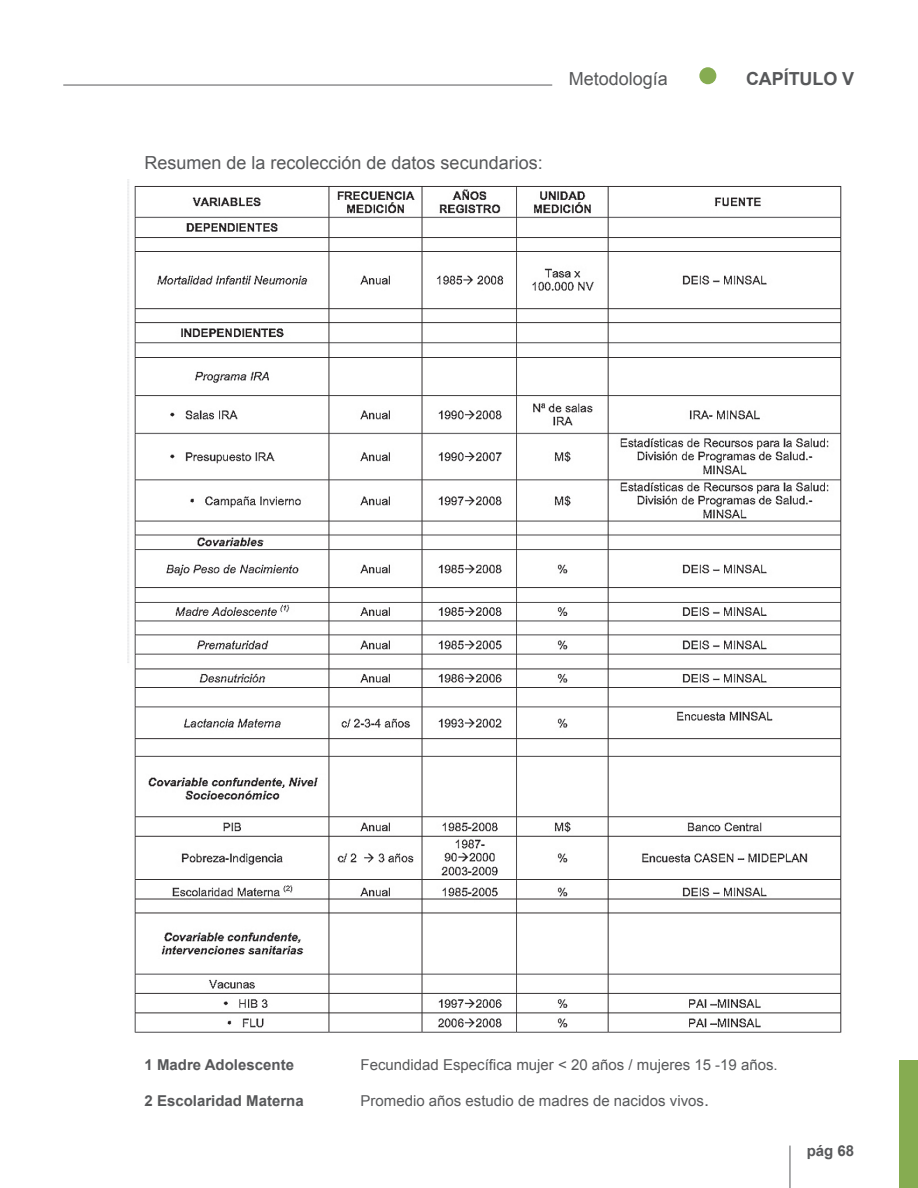
<style>
.page{position:relative;width:918px;height:1188px;background:#fff}
.page>*{position:absolute;margin:0;border:0;box-sizing:border-box;transform-origin:0 0}
.t1{font:18px "Arial";color:#57585a}
.t2{font:700 18px "Arial";letter-spacing:-.005em;color:#57585a}
.t3{font:15px "Arial";color:#57585a}
.t4{font:700 15px "Arial";color:#57585a}
.s1{font-size:18px}
</style>
<div class="page">
<div style="left:900px;top:1060px;width:18px;height:128px;background:#86ac51"></div>
<div style="left:699px;top:67px;width:17px;height:17px;background:#86ac51;border-radius:50%"></div>
<hr style="left:63px;top:85px;width:489px;height:1px;background:#57585a">
<hr style="left:790px;top:1146px;width:1px;height:42px;background:#57585a">
<img style="left:128px;top:179px;width:714px;height:854px">
<p class="t1" style="left:145px;top:151px;width:400px">Resumen de la recolección de datos secundarios:</p>
<p class="t1" style="left:569px;top:67px;width:101px">Metodología</p>
<p class="t2" style="left:746px;top:67px;width:110px">Capítulo V</p>
<p class="t4" style="left:145px;top:1055px;width:151px">1 Madre Adolescente</p>
<p class="t3" style="left:361px;top:1055px;width:419px">Fecundidad Específica mujer &lt; 20 años / mujeres 15 -19 años.</p>
<p class="t4" style="left:145px;top:1091px;width:161px">2 Escolaridad Materna</p>
<p class="t3" style="left:361px;top:1091px;width:350px">Promedio años estudio de madres de nacidos vivos<span class="s1">.</span></p>
<p class="t4" style="left:807px;top:1141px;width:49px">pág 68</p>
</div>
